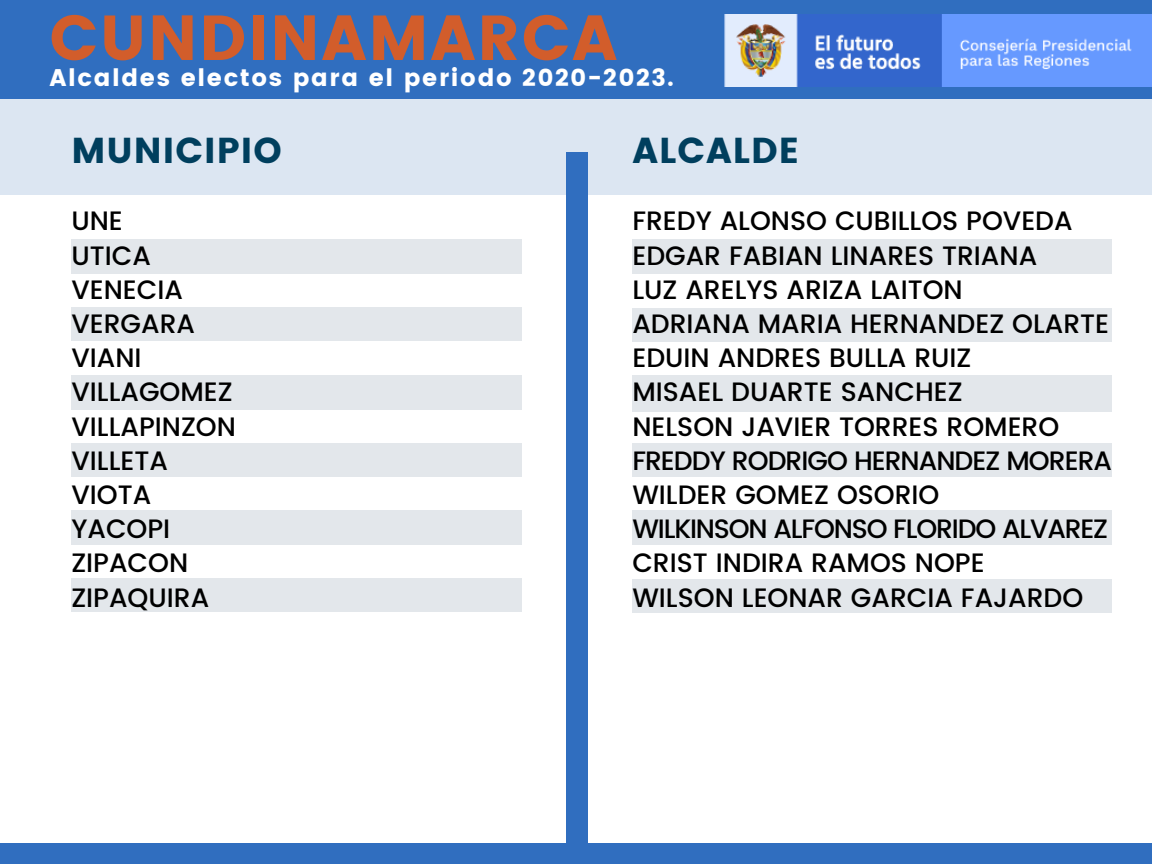
<style>
.page{position:relative;width:1152px;height:864px;background:#fff}
.page>*{position:absolute;margin:0;border:0;box-sizing:border-box;transform-origin:0 0}
.t1{font:63.45px "Poppins";letter-spacing:.03em;color:#d25d2b}
.t2{font:36px "Poppins";letter-spacing:.03em;color:#003f5e}
.t3{font:500 26.55px/34.2px "Poppins";color:#000}
.t4{font:24px "Poppins";letter-spacing:.07em;color:#fff}
</style>
<div class="page">
<div style="left:0;top:0;width:1152px;height:100px;background:#306ebf"></div>
<div style="left:0;top:100px;width:1152px;height:95px;background:#dce6f2"></div>
<div style="left:567px;top:153px;width:21px;height:711px;background:#306ebf"></div>
<div style="left:0;top:844px;width:1152px;height:20px;background:#306ebf"></div>
<div style="left:71px;top:240px;width:450px;height:34px;background:#e3e7eb"></div>
<div style="left:71px;top:308px;width:450px;height:33px;background:#e3e7eb"></div>
<div style="left:71px;top:375px;width:450px;height:34px;background:#e3e7eb"></div>
<div style="left:71px;top:443px;width:450px;height:34px;background:#e3e7eb"></div>
<div style="left:71px;top:511px;width:450px;height:34px;background:#e3e7eb"></div>
<div style="left:71px;top:579px;width:450px;height:33px;background:#e3e7eb"></div>
<img style="left:724px;top:14px;width:428px;height:72px">
<div style="left:632px;top:240px;width:480px;height:34px;background:#e3e7eb"></div>
<div style="left:632px;top:308px;width:480px;height:33px;background:#e3e7eb"></div>
<div style="left:632px;top:375px;width:480px;height:37px;background:#e3e7eb"></div>
<div style="left:632px;top:443px;width:480px;height:34px;background:#e3e7eb"></div>
<div style="left:632px;top:511px;width:480px;height:34px;background:#e3e7eb"></div>
<div style="left:632px;top:579px;width:480px;height:33px;background:#e3e7eb"></div>
<h1 class="t1" style="left:49px;top:1px;width:569px">CUNDINAMARCA</h1>
<p class="t4" style="left:49px;top:64px;width:626px">Alcaldes electos para el periodo 2020-2023.</p>
<h2 class="t2" style="left:71px;top:129px;width:212px">MUNICIPIO</h2>
<h2 class="t2" style="left:632px;top:129px;width:169px">ALCALDE</h2>
<p class="t3" style="left:71px;top:204px;width:166px">UNE<br>UTICA<br>VENECIA<br>VERGARA<br>VIANI<br>VILLAGOMEZ<br>VILLAPINZON<br>VILLETA<br>VIOTA<br>YACOPI<br>ZIPACON<br>ZIPAQUIRA</p>
<p class="t3" style="left:632px;top:204px;width:481px">FREDY ALONSO CUBILLOS POVEDA<br>EDGAR FABIAN LINARES TRIANA<br>LUZ ARELYS ARIZA LAITON<br>ADRIANA MARIA HERNANDEZ OLARTE<br>EDUIN ANDRES BULLA RUIZ<br>MISAEL DUARTE SANCHEZ<br>NELSON JAVIER TORRES ROMERO<br>FREDDY RODRIGO HERNANDEZ MORERA<br>WILDER GOMEZ OSORIO<br>WILKINSON ALFONSO FLORIDO ALVAREZ<br>CRIST INDIRA RAMOS NOPE<br>WILSON LEONAR GARCIA FAJARDO</p>
</div>
